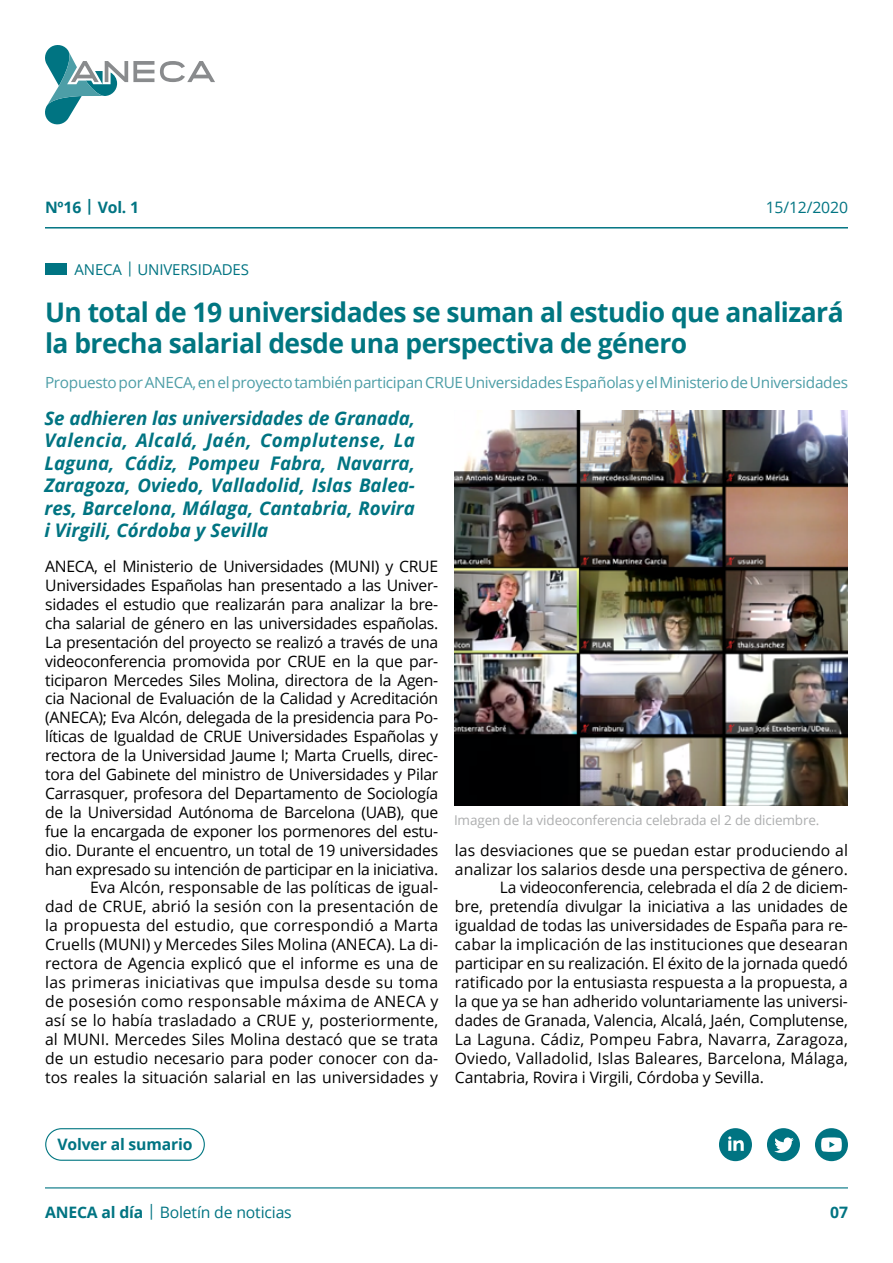
<style>
.page{position:relative;width:893px;height:1263px;background:#fff}
.page>*{position:absolute;margin:0;border:0;box-sizing:border-box;transform-origin:0 0}
.t1{font:700 27px/30.8px "Open Sans";letter-spacing:-.02em;color:#007681}
.t2{font:italic 700 18.75px/22.5px "Open Sans";color:#007482;text-align:justify}
.t3{font:15.75px/18.9px "Open Sans";letter-spacing:-.01em;color:#000;text-align:right}
.t4{font:15.75px "Open Sans";letter-spacing:.01em;color:#000}
.t5{font:15.75px "Open Sans";letter-spacing:-.01em;color:#007482}
.t6{font:700 15.75px "Open Sans";letter-spacing:-.01em;color:#007482}
.t7{font:15.3px "Open Sans";letter-spacing:-.02em;color:#4d9ea7}
.t8{font:15px "Open Sans";letter-spacing:-.01em;color:#007482}
.t9{font:13.5px "Open Sans";letter-spacing:-.01em;color:#adaeaf}
.s1{font-weight:700}
</style>
<div class="page">
<svg style="left:160px;top:61px;width:55px;height:21px"></svg>
<svg style="left:45px;top:45px;width:109px;height:80px"></svg>
<hr style="left:45px;top:1187px;width:803px;height:1px;background:#007482">
<svg style="left:767px;top:1128px;width:33px;height:33px"></svg>
<svg style="left:719px;top:1128px;width:33px;height:33px"></svg>
<svg style="left:815px;top:1128px;width:33px;height:33px"></svg>
<div style="left:45px;top:1128px;width:160px;height:33px;border:1px solid #007681;border-radius:16px"></div>
<hr style="left:45px;top:227px;width:803px;height:1px;background:#007482">
<div style="left:45px;top:263px;width:21px;height:12px;background:#007482"></div>
<img style="left:454px;top:410px;width:394px;height:395px">
<p class="t6" style="left:45px;top:196px;width:96px">Nº16 | Vol. 1</p>
<p class="t5" style="left:766px;top:196px;width:84px">15/12/2020</p>
<p class="t8" style="left:75px;top:259px;width:176px">ANECA | UNIVERSIDADES</p>
<h1 class="t1" style="left:45px;top:297px;width:800px">Un total de 19 universidades se suman al estudio que analizará la brecha salarial desde una perspectiva de género</h1>
<p class="t7" style="left:45px;top:372px;width:804px">Propuesto por ANECA, en el proyecto también participan CRUE Universidades Españolas y el Ministerio de Universidades</p>
<p class="t2" style="left:44px;top:406px;width:372px">Se adhieren las universidades de Granada, Valencia, Alcalá, Jaén, Complutense, La Laguna, Cádiz, Pompeu Fabra, Navarra, Zaragoza, Oviedo, Valladolid, Islas Balea&shy;res, Barcelona, Málaga, Cantabria, Rovira i Virgili, Córdoba y Sevilla</p>
<p class="t3" style="left:45px;top:556px;width:395px">ANECA, el Ministerio de Universidades (MUNI) y CRUE Universidades Españolas han presentado a las Univer&shy;sidades el estudio que realizarán para analizar la bre&shy;cha salarial de género en las universidades españolas.<br>La presentación del proyecto se realizó a través de una videoconferencia promovida por CRUE en la que par&shy;ticiparon Mercedes Siles Molina, directora de la Agen&shy;cia Nacional de Evaluación de la Calidad y Acreditación (ANECA); Eva Alcón, delegada de la presidencia para Po&shy;líticas de Igualdad de CRUE Universidades Españolas y rectora de la Universidad Jaume I; Marta Cruells, direc&shy;tora del Gabinete del ministro de Universidades y Pilar Carrasquer, profesora del Departamento de Sociología de la Universidad Autónoma de Barcelona (UAB), que fue la encargada de exponer los pormenores del estu&shy;dio. Durante el encuentro, un total de 19 universidades han expresado su intención de participar en la iniciativa.<br>Eva Alcón, responsable de las políticas de igual-<br>dad de CRUE, abrió la sesión con la presentación de la propuesta del estudio, que correspondió a Marta Cruells (MUNI) y Mercedes Siles Molina (ANECA). La di&shy;rectora de Agencia explicó que el informe es una de las primeras iniciativas que impulsa desde su toma de posesión como responsable máxima de ANECA y así se lo había trasladado a CRUE y, posteriormente, al MUNI. Mercedes Siles Molina destacó que se trata de un estudio necesario para poder conocer con da&shy;tos reales la situación salarial en las universidades y</p>
<p class="t9" style="left:454px;top:811px;width:367px">Imagen de la videoconferencia celebrada el 2 de diciembre.</p>
<p class="t3" style="left:455px;top:840px;width:395px">las desviaciones que se puedan estar produciendo al</p>
<p class="t3" style="left:455px;top:859px;width:394px">analizar los salarios desde una perspectiva de género.</p>
<p class="t3" style="left:500px;top:878px;width:350px">La videoconferencia, celebrada el día 2 de diciem-</p>
<p class="t3" style="left:455px;top:897px;width:395px">bre, pretendía divulgar la iniciativa a las unidades de</p>
<p class="t3" style="left:455px;top:916px;width:395px">igualdad de todas las universidades de España para re-</p>
<p class="t4" style="left:455px;top:934px;width:395px">cabar la implicación de las instituciones que desearan</p>
<p class="t3" style="left:455px;top:953px;width:395px">participar en su realización. El éxito de la jornada quedó</p>
<p class="t3" style="left:455px;top:972px;width:394px">ratificado por la entusiasta respuesta a la propuesta, a</p>
<p class="t3" style="left:455px;top:991px;width:395px">la que ya se han adherido voluntariamente las universi-</p>
<p class="t3" style="left:455px;top:1010px;width:395px">dades de Granada, Valencia, Alcalá, Jaén, Complutense,</p>
<p class="t4" style="left:455px;top:1028px;width:394px">La Laguna. Cádiz, Pompeu Fabra, Navarra, Zaragoza,</p>
<p class="t4" style="left:455px;top:1047px;width:395px">Oviedo, Valladolid, Islas Baleares, Barcelona, Málaga,</p>
<p class="t3" style="left:455px;top:1067px;width:310px">Cantabria, Rovira i Virgili, Córdoba y Sevilla.</p>
<p class="t6" style="left:57px;top:1133px;width:137px">Volver al sumario</p>
<p class="t5" style="left:45px;top:1201px;width:248px"><span class="s1">ANECA al día</span> | Boletín de noticias</p>
<p class="t6" style="left:830px;top:1201px;width:19px">07</p>
</div>
